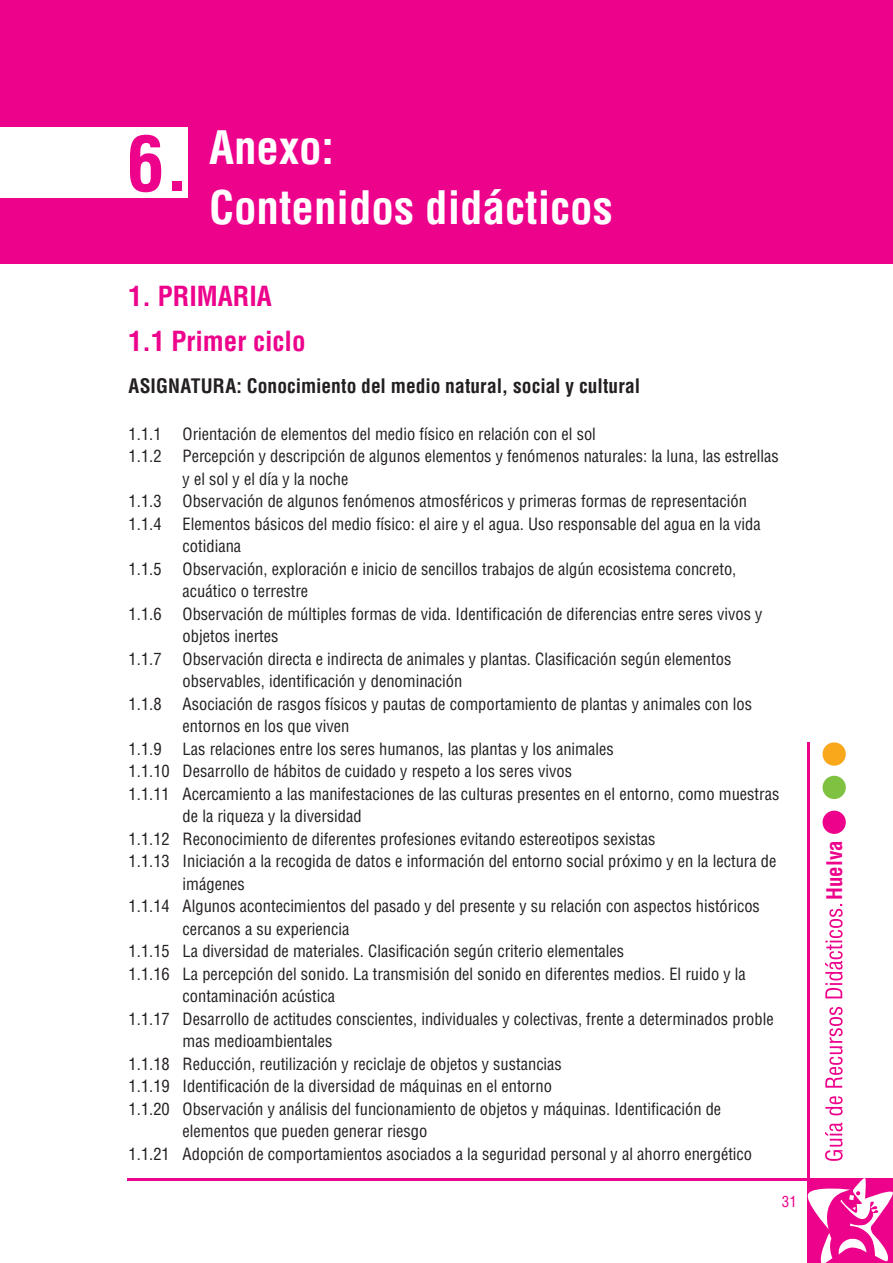
<style>
.page{position:relative;width:893px;height:1263px;background:#fff}
.page>*{position:absolute;margin:0;border:0;box-sizing:border-box;transform-origin:0 0}
.t1{font:700 condensed 45px/60px "Helvetica LT Std";color:#fff}
.t2{font:700 condensed 27px/45px "Helvetica LT Std";color:#ed028c}
.t3{font:700 condensed 21px "Helvetica";color:#ed028c}
.t4{font:700 condensed 19.5px "Helvetica LT Std";color:#231f20}
.t5{font:condensed 16.5px/22.5px "Helvetica LT Std";color:#231f20}
.t6{font:condensed 15px "Helvetica LT Std";color:#ed028c}
.s1{font-size:75px;color:#ed028c}
</style>
<div class="page">
<svg style="left:825px;top:904px;width:18px;height:257px"></svg>
<div style="left:822px;top:742px;width:24px;height:24px;background:#f9a71b;border-radius:50%"></div>
<div style="left:822px;top:776px;width:24px;height:23px;background:#7fc241;border-radius:50%"></div>
<div style="left:822px;top:811px;width:24px;height:23px;background:#ed028c;border-radius:50%"></div>
<svg style="left:804px;top:1177px;width:89px;height:86px"></svg>
<hr style="left:127px;top:1178px;width:682px;height:2px;background:#ed028c">
<hr style="left:808px;top:742px;width:2px;height:437px;background:#ed028c">
<div style="left:0;top:0;width:893px;height:264px;background:#ed028c"></div>
<div style="left:0;top:127px;width:188px;height:71px;background:#fff"></div>
<h1 class="t1" style="left:209px;top:117px;width:405px;text-indent:-82px"><span class="s1">6.</span> Anexo:<br>Contenidos didácticos</h1>
<h2 class="t2" style="left:129px;top:274px;width:178px">1. PRIMARIA<br>1.1 Primer ciclo</h2>
<p class="t4" style="left:129px;top:374px;width:513px">ASIGNATURA: Conocimiento del medio natural, social y cultural</p>
<p class="t5" style="left:129px;top:422px;width:34px">1.1.1</p>
<p class="t5" style="left:183px;top:422px;width:415px">Orientación de elementos del medio físico en relación con el sol</p>
<p class="t5" style="left:129px;top:445px;width:34px">1.1.2</p>
<p class="t5" style="left:183px;top:445px;width:598px">Percepción y descripción de algunos elementos y fenómenos naturales: la luna, las estrellas y el sol y el día y la noche</p>
<p class="t5" style="left:129px;top:490px;width:33px">1.1.3</p>
<p class="t5" style="left:183px;top:490px;width:566px">Observación de algunos fenómenos atmosféricos y primeras formas de representación</p>
<p class="t5" style="left:129px;top:512px;width:34px">1.1.4</p>
<p class="t5" style="left:183px;top:512px;width:580px">Elementos básicos del medio físico: el aire y el agua. Uso responsable del agua en la vida cotidiana</p>
<p class="t5" style="left:129px;top:557px;width:34px">1.1.5</p>
<p class="t5" style="left:183px;top:557px;width:555px">Observación, exploración e inicio de sencillos trabajos de algún ecosistema concreto, acuático o terrestre</p>
<p class="t5" style="left:129px;top:602px;width:34px">1.1.6</p>
<p class="t5" style="left:183px;top:602px;width:581px">Observación de múltiples formas de vida. Identificación de diferencias entre seres vivos y objetos inertes</p>
<p class="t5" style="left:129px;top:647px;width:34px">1.1.7</p>
<p class="t5" style="left:183px;top:647px;width:550px">Observación directa e indirecta de animales y plantas. Clasificación según elementos observables, identificación y denominación</p>
<p class="t5" style="left:129px;top:692px;width:33px">1.1.8</p>
<p class="t5" style="left:183px;top:692px;width:571px">Asociación de rasgos físicos y pautas de comportamiento de plantas y animales con los entornos en los que viven</p>
<p class="t5" style="left:129px;top:737px;width:34px">1.1.9</p>
<p class="t5" style="left:183px;top:737px;width:433px">Las relaciones entre los seres humanos, las plantas y los animales</p>
<p class="t5" style="left:129px;top:760px;width:445px">1.1.10 Desarrollo de hábitos de cuidado y respeto a los seres vivos</p>
<p class="t5" style="left:129px;top:782px;width:652px">1.1.11 Acercamiento a las manifestaciones de las culturas presentes en el entorno, como muestras</p>
<p class="t5" style="left:183px;top:805px;width:181px">de la riqueza y la diversidad</p>
<p class="t5" style="left:129px;top:827px;width:528px">1.1.12 Reconocimiento de diferentes profesiones evitando estereotipos sexistas</p>
<p class="t5" style="left:129px;top:850px;width:649px">1.1.13 Iniciación a la recogida de datos e información del entorno social próximo y en la lectura de</p>
<p class="t5" style="left:183px;top:872px;width:64px">imágenes</p>
<p class="t5" style="left:129px;top:895px;width:633px">1.1.14 Algunos acontecimientos del pasado y del presente y su relación con aspectos históricos</p>
<p class="t5" style="left:183px;top:917px;width:168px">cercanos a su experiencia</p>
<p class="t5" style="left:129px;top:940px;width:497px">1.1.15 La diversidad de materiales. Clasificación según criterio elementales</p>
<p class="t5" style="left:129px;top:962px;width:619px">1.1.16 La percepción del sonido. La transmisión del sonido en diferentes medios. El ruido y la</p>
<p class="t5" style="left:183px;top:985px;width:154px">contaminación acústica</p>
<p class="t5" style="left:129px;top:1007px;width:646px">1.1.17 Desarrollo de actitudes conscientes, individuales y colectivas, frente a determinados proble</p>
<p class="t5" style="left:183px;top:1030px;width:151px">mas medioambientales</p>
<p class="t5" style="left:129px;top:1052px;width:435px">1.1.18 Reducción, reutilización y reciclaje de objetos y sustancias</p>
<p class="t5" style="left:129px;top:1075px;width:425px">1.1.19 Identificación de la diversidad de máquinas en el entorno</p>
<p class="t5" style="left:129px;top:1097px;width:594px">1.1.20 Observación y análisis del funcionamiento de objetos y máquinas. Identificación de</p>
<p class="t5" style="left:183px;top:1120px;width:246px">elementos que pueden generar riesgo</p>
<p class="t5" style="left:129px;top:1142px;width:625px">1.1.21 Adopción de comportamientos asociados a la seguridad personal y al ahorro energético</p>
<p class="t6" style="left:782px;top:1192px;width:16px">31</p>
<p class="t3" style="left:821px;top:900px;width:61px;rotate:-90deg">Huelva</p>
</div>
